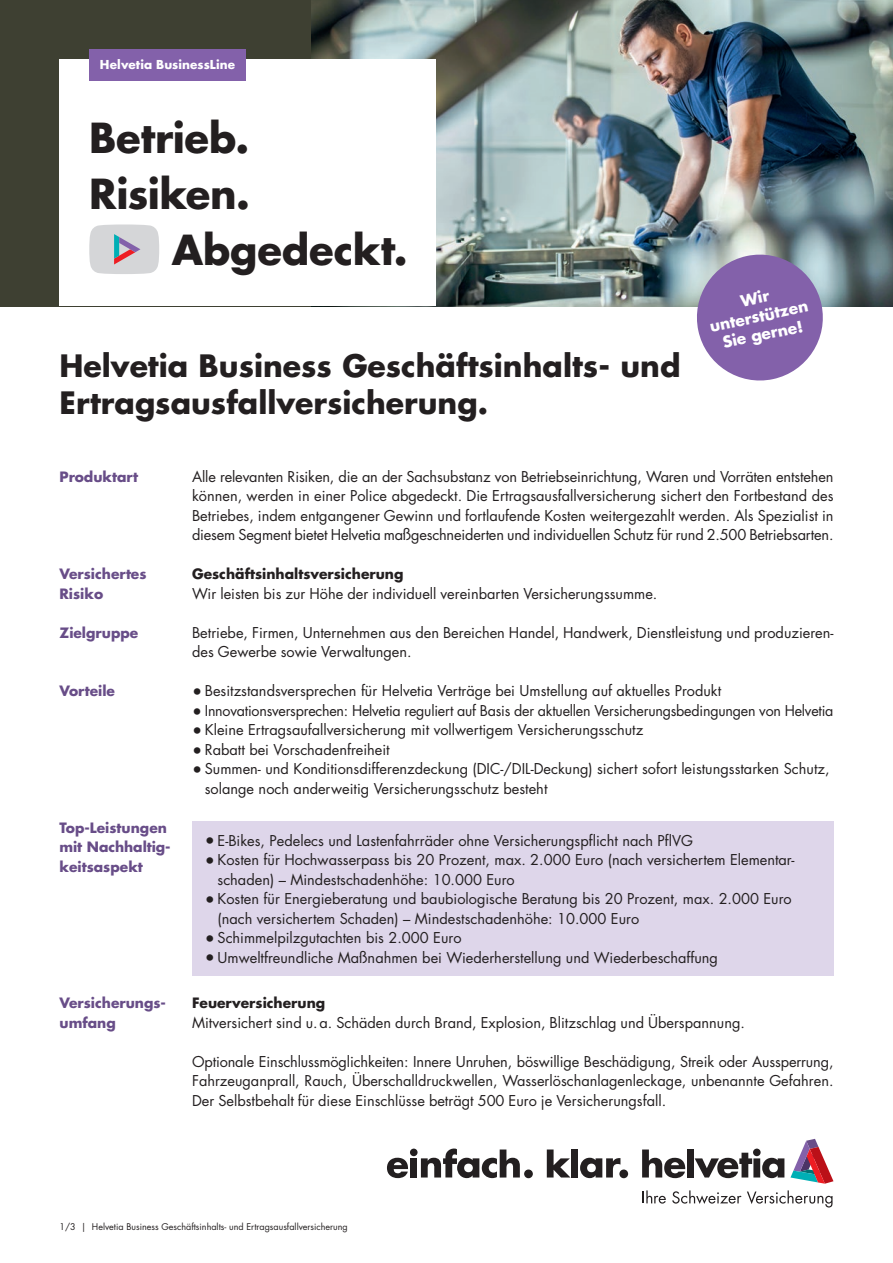
<style>
.page{position:relative;width:893px;height:1263px;background:#fff}
.page>*{position:absolute;margin:0;border:0;box-sizing:border-box;transform-origin:0 0}
._3-Klang{font:700 40.35px "Futura Std";letter-spacing:-.01em;color:#231f20}
._3-Klang_Einzug{font:700 40.35px "Futura Std";letter-spacing:-.005em;color:#231f20}
.Headline_bold_20_24{font:700 30px/36.8px "Futura Std";color:#231f20}
.t1{font:700 15.45px/18.6px "Futura Std";color:#fff;text-align:center}
.Copy_9_7_13_block{font:14.55px/19.5px "Futura Std";color:#231f20}
.Subtitle_B_bold_9_25{font:700 13.8px/19.5px "Futura Std";color:#684d88}
.Subtitle_B_bold_9_25-2{font:700 13.8px "Futura Std";color:#231f20}
.t2{font:700 12px "Futura Std";letter-spacing:.01em;color:#fff}
.t3{font:9px "Futura Std";color:#231f20}
.s1{font-size:17.25px}
</style>
<div class="page">
<div style="left:0;top:0;width:893px;height:306px;background:#3e4032"></div>
<img style="left:311px;top:0;width:582px;height:306px">
<div style="left:60px;top:60px;width:376px;height:246px;background:#fff"></div>
<svg style="left:642px;top:1149px;width:43px;height:29px"></svg>
<div style="left:687px;top:1149px;width:7px;height:28px;background:#231f20"></div>
<svg style="left:695px;top:1148px;width:89px;height:30px"></svg>
<svg style="left:790px;top:1139px;width:43px;height:45px"></svg>
<svg style="left:643px;top:1190px;width:23px;height:13px"></svg>
<svg style="left:672px;top:1190px;width:69px;height:14px"></svg>
<svg style="left:747px;top:1190px;width:85px;height:17px"></svg>
<svg style="left:387px;top:1158px;width:21px;height:20px"></svg>
<div style="left:524px;top:1169px;width:9px;height:9px;background:#231f20;border-radius:50%"></div>
<svg style="left:580px;top:1158px;width:40px;height:20px"></svg>
<div style="left:619px;top:1169px;width:9px;height:9px;background:#231f20;border-radius:50%"></div>
<svg style="left:421px;top:1148px;width:99px;height:30px"></svg>
<div style="left:410px;top:1158px;width:7px;height:19px;background:#231f20"></div>
<div style="left:410px;top:1148px;width:8px;height:8px;background:#231f20;border-radius:50%"></div>
<svg style="left:547px;top:1149px;width:23px;height:28px"></svg>
<div style="left:571px;top:1149px;width:7px;height:28px;background:#231f20"></div>
<div style="left:192px;top:821px;width:641px;height:154px;background:#ded6ea"></div>
<div style="left:89px;top:49px;width:157px;height:32px;background:#8361aa"></div>
<svg style="left:89px;top:224px;width:70px;height:50px;background:#cfcdd2"></svg>
<svg style="left:691px;top:249px;width:138px;height:132px;background:#9d89bb"></svg>
<p class="t2" style="left:100px;top:56px;width:137px">Helvetia BusinessLine</p>
<p class="_3-Klang" style="left:89px;top:111px;width:162px">Betrieb.</p>
<p class="_3-Klang" style="left:89px;top:167px;width:162px">Risiken.</p>
<p class="_3-Klang_Einzug" style="left:172px;top:223px;width:237px">Abgedeckt.</p>
<p class="Headline_bold_20_24" style="left:60px;top:347px;width:622px">Helvetia Business Geschäftsinhalts- und<br>Ertragsausfallversicherung.</p>
<p class="t1" style="left:708px;top:317px;width:102px;rotate:-12deg">unterstützen<br>Sie gerne!</p>
<p class="Subtitle_B_bold_9_25" style="left:60px;top:467px;width:80px">Produktart</p>
<p class="Copy_9_7_13_block" style="left:192px;top:467px;width:643px;text-align:justify">Alle relevanten Risiken, die an der Sachsubstanz von Betriebseinrichtung, Waren und Vorräten entstehen können, werden in einer Police abgedeckt. Die Ertragsausfallversicherung sichert den Fortbestand des Betriebes, indem entgangener Gewinn und fortlaufende Kosten weitergezahlt werden. Als Spezialist in diesem Segment bietet Helvetia maßgeschneiderten und individuellen Schutz für rund 2.500 Betriebsarten.</p>
<p class="Subtitle_B_bold_9_25" style="left:60px;top:564px;width:89px">Versichertes<br>Risiko</p>
<p class="Subtitle_B_bold_9_25-2" style="left:192px;top:565px;width:213px">Geschäftsinhaltsversicherung</p>
<p class="Copy_9_7_13_block" style="left:192px;top:584px;width:467px">Wir leisten bis zur Höhe der individuell vereinbarten Versicherungssumme.</p>
<p class="Subtitle_B_bold_9_25" style="left:60px;top:623px;width:80px">Zielgruppe</p>
<p class="Copy_9_7_13_block" style="left:192px;top:623px;width:643px">Betriebe, Firmen, Unternehmen aus den Bereichen Handel, Handwerk, Dienstleistung und produzieren&shy;des Gewerbe sowie Verwaltungen.</p>
<p class="Subtitle_B_bold_9_25" style="left:60px;top:681px;width:57px">Vorteile</p>
<p class="Copy_9_7_13_block" style="left:192px;top:681px;width:531px"><span class="s1">•</span> Besitzstandsversprechen für Helvetia Verträge bei Umstellung auf aktuelles Produkt</p>
<p class="Copy_9_7_13_block" style="left:192px;top:701px;width:643px"><span class="s1">•</span> Innovationsversprechen: Helvetia reguliert auf Basis der aktuellen Versicherungsbedingungen von Helvetia</p>
<p class="Copy_9_7_13_block" style="left:192px;top:720px;width:453px"><span class="s1">•</span> Kleine Ertragsaufallversicherung mit vollwertigem Versicherungsschutz</p>
<p class="Copy_9_7_13_block" style="left:192px;top:740px;width:199px"><span class="s1">•</span> Rabatt bei Vorschadenfreiheit</p>
<p class="Copy_9_7_13_block" style="left:205px;top:759px;width:626px;text-indent:-13px"><span class="s1">•</span> Summen- und Konditionsdifferenzdeckung (DIC-/DIL-Deckung) sichert sofort leistungsstarken Schutz, solange noch anderweitig Versicherungsschutz besteht</p>
<p class="Subtitle_B_bold_9_25" style="left:60px;top:818px;width:113px">Top-Leistungen mit Nachhaltig&shy;keitsaspekt</p>
<p class="Copy_9_7_13_block" style="left:205px;top:831px;width:490px"><span class="s1">•</span> E-Bikes, Pedelecs und Lastenfahrräder ohne Versicherungspflicht nach PflVG</p>
<p class="Copy_9_7_13_block" style="left:218px;top:850px;width:578px;text-indent:-13px"><span class="s1">•</span> Kosten für Hochwasserpass bis 20 Prozent, max. 2.000 Euro (nach versichertem Elementar&shy;schaden) – Mindestschadenhöhe: 10.000 Euro</p>
<p class="Copy_9_7_13_block" style="left:218px;top:889px;width:576px;text-indent:-13px"><span class="s1">•</span> Kosten für Energieberatung und baubiologische Beratung bis 20 Prozent, max. 2.000 Euro (nach versichertem Schaden) – Mindestschadenhöhe: 10.000 Euro</p>
<p class="Copy_9_7_13_block" style="left:205px;top:928px;width:258px"><span class="s1">•</span> Schimmelpilzgutachten bis 2.000 Euro</p>
<p class="Copy_9_7_13_block" style="left:205px;top:948px;width:515px"><span class="s1">•</span> Umweltfreundliche Maßnahmen bei Wiederherstellung und Wiederbeschaffung</p>
<p class="Subtitle_B_bold_9_25" style="left:60px;top:993px;width:108px">Versicherungs&shy;umfang</p>
<p class="Subtitle_B_bold_9_25-2" style="left:192px;top:994px;width:135px">Feuerversicherung</p>
<p class="Copy_9_7_13_block" style="left:192px;top:1013px;width:554px">Mitversichert sind u.a. Schäden durch Brand, Explosion, Blitzschlag und Überspannung.</p>
<p class="Copy_9_7_13_block" style="left:192px;top:1052px;width:643px;text-align:justify">Optionale Einschlussmöglichkeiten: Innere Unruhen, böswillige Beschädigung, Streik oder Aussperrung, Fahrzeuganprall, Rauch, Überschalldruckwellen, Wasserlöschanlagenleckage, unbenannte Gefahren.<br>Der Selbstbehalt für diese Einschlüsse beträgt 500 Euro je Versicherungsfall.</p>
<p class="t3" style="left:60px;top:1221px;width:290px">1/3 | Helvetia Business Geschäftsinhalts- und Ertragsausfallversicherung</p>
</div>
